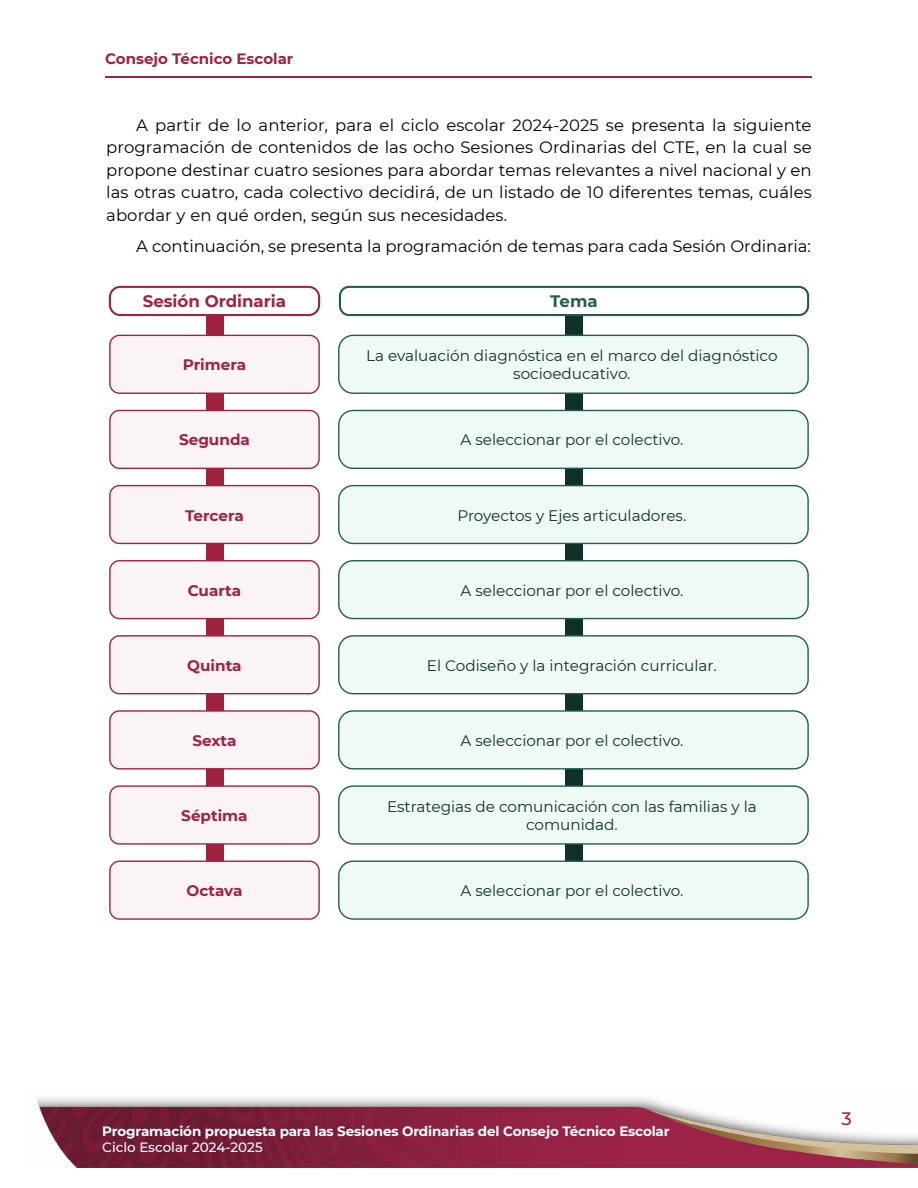
<style>
.page{position:relative;width:918px;height:1188px;background:#fff}
.page>*{position:absolute;margin:0;border:0;box-sizing:border-box;transform-origin:0 0}
.t1{font:500 18px "Montserrat";color:#9f2241}
.t2{font:700 16.65px "Montserrat";color:#9f2241}
.t3{font:700 16.65px "Montserrat";color:#235c4f}
.t4{font:16.5px/22.5px "Montserrat";color:#000;text-align:justify}
.t5{font:15.15px/18.3px "Montserrat";color:#10312b;text-align:center}
.t6{font:700 15.15px "Montserrat";color:#9f2241}
.t7{font:700 15px "Montserrat";color:#9f2241}
.t8{font:700 13.5px "Montserrat";letter-spacing:-.01em;color:#fff}
.t9{font:500 13.5px "Montserrat";color:#fff}
</style>
<div class="page">
<img style="left:37px;top:1098px;width:880px;height:70px">
<hr style="left:105px;top:76px;width:706px;height:2px;background:#9f2241">
<div style="left:206px;top:298px;width:17px;height:577px;background:#9f2241"></div>
<div style="left:565px;top:298px;width:18px;height:582px;background:#10312b"></div>
<div style="left:110px;top:287px;width:209px;height:28px;background:#fff;border-radius:10px"></div>
<div style="left:109px;top:286px;width:211px;height:30px;border:2px solid #9f2241;border-radius:10px"></div>
<div style="left:340px;top:287px;width:468px;height:28px;background:#fff;border-radius:9px"></div>
<div style="left:339px;top:286px;width:470px;height:30px;border:2px solid #235c4f;border-radius:9px"></div>
<div style="left:110px;top:335px;width:209px;height:58px;background:#faf4f6;border-radius:10px"></div>
<div style="left:109px;top:335px;width:211px;height:59px;border:1px solid #9f2241;border-radius:10px"></div>
<div style="left:339px;top:335px;width:469px;height:58px;background:#eff9f5;border-radius:14px"></div>
<div style="left:338px;top:335px;width:471px;height:59px;border:1px solid #235c4f;border-radius:14px"></div>
<div style="left:110px;top:410px;width:209px;height:58px;background:#faf4f6;border-radius:10px"></div>
<div style="left:109px;top:410px;width:211px;height:59px;border:1px solid #9f2241;border-radius:10px"></div>
<div style="left:339px;top:410px;width:469px;height:58px;background:#eff9f5;border-radius:14px"></div>
<div style="left:338px;top:410px;width:471px;height:59px;border:1px solid #235c4f;border-radius:14px"></div>
<div style="left:110px;top:486px;width:209px;height:57px;background:#faf4f6;border-radius:10px"></div>
<div style="left:109px;top:485px;width:211px;height:59px;border:1px solid #9f2241;border-radius:10px"></div>
<div style="left:339px;top:486px;width:469px;height:57px;background:#eff9f5;border-radius:14px"></div>
<div style="left:338px;top:485px;width:471px;height:59px;border:1px solid #235c4f;border-radius:14px"></div>
<div style="left:110px;top:561px;width:209px;height:58px;background:#faf4f6;border-radius:10px"></div>
<div style="left:109px;top:560px;width:211px;height:59px;border:1px solid #9f2241;border-radius:10px"></div>
<div style="left:339px;top:561px;width:469px;height:58px;background:#eff9f5;border-radius:14px"></div>
<div style="left:338px;top:560px;width:471px;height:59px;border:1px solid #235c4f;border-radius:14px"></div>
<div style="left:110px;top:636px;width:209px;height:58px;background:#faf4f6;border-radius:10px"></div>
<div style="left:109px;top:635px;width:211px;height:59px;border:1px solid #9f2241;border-radius:10px"></div>
<div style="left:339px;top:636px;width:469px;height:58px;background:#eff9f5;border-radius:14px"></div>
<div style="left:338px;top:635px;width:471px;height:59px;border:1px solid #235c4f;border-radius:14px"></div>
<div style="left:110px;top:711px;width:209px;height:58px;background:#faf4f6;border-radius:10px"></div>
<div style="left:109px;top:710px;width:211px;height:60px;border:1px solid #9f2241;border-radius:10px"></div>
<div style="left:339px;top:711px;width:469px;height:58px;background:#eff9f5;border-radius:14px"></div>
<div style="left:338px;top:710px;width:471px;height:60px;border:1px solid #235c4f;border-radius:14px"></div>
<div style="left:110px;top:786px;width:209px;height:58px;background:#faf4f6;border-radius:10px"></div>
<div style="left:109px;top:785px;width:211px;height:60px;border:1px solid #9f2241;border-radius:10px"></div>
<div style="left:339px;top:786px;width:469px;height:58px;background:#eff9f5;border-radius:14px"></div>
<div style="left:338px;top:785px;width:471px;height:60px;border:1px solid #235c4f;border-radius:14px"></div>
<div style="left:110px;top:861px;width:209px;height:58px;background:#faf4f6;border-radius:10px"></div>
<div style="left:109px;top:861px;width:211px;height:59px;border:1px solid #9f2241;border-radius:10px"></div>
<div style="left:339px;top:861px;width:469px;height:58px;background:#eff9f5;border-radius:14px"></div>
<div style="left:338px;top:861px;width:471px;height:59px;border:1px solid #235c4f;border-radius:14px"></div>
<p class="t7" style="left:105px;top:48px;width:190px">Consejo Técnico Escolar</p>
<p class="t4" style="left:106px;top:113px;width:707px;text-indent:30px">A partir de lo anterior, para el ciclo escolar 2024-2025 se presenta la siguiente programación de contenidos de las ocho Sesiones Ordinarias del CTE, en la cual se propone destinar cuatro sesiones para abordar temas relevantes a nivel nacional y en las otras cuatro, cada colectivo decidirá, de un listado de 10 diferentes temas, cuáles abordar y en qué orden, según sus necesidades.</p>
<p class="t4" style="left:136px;top:234px;width:676px">A continuación, se presenta la programación de temas para cada Sesión Ordinaria:</p>
<p class="t2" style="left:143px;top:289px;width:145px">Sesión Ordinaria</p>
<p class="t3" style="left:550px;top:289px;width:49px">Tema</p>
<p class="t6" style="left:183px;top:354px;width:65px">Primera</p>
<p class="t5" style="left:366px;top:346px;width:413px">La evaluación diagnóstica en el marco del diagnóstico socioeducativo.</p>
<p class="t6" style="left:179px;top:429px;width:72px">Segunda</p>
<p class="t5" style="left:461px;top:430px;width:224px">A seleccionar por el colectivo.</p>
<p class="t6" style="left:185px;top:504px;width:60px">Tercera</p>
<p class="t5" style="left:458px;top:505px;width:230px">Proyectos y Ejes articuladores.</p>
<p class="t6" style="left:188px;top:579px;width:55px">Cuarta</p>
<p class="t5" style="left:461px;top:581px;width:224px">A seleccionar por el colectivo.</p>
<p class="t6" style="left:187px;top:654px;width:56px">Quinta</p>
<p class="t5" style="left:427px;top:656px;width:291px">El Codiseño y la integración curricular.</p>
<p class="t6" style="left:192px;top:730px;width:46px">Sexta</p>
<p class="t5" style="left:461px;top:731px;width:224px">A seleccionar por el colectivo.</p>
<p class="t6" style="left:181px;top:805px;width:68px">Séptima</p>
<p class="t5" style="left:387px;top:797px;width:371px">Estrategias de comunicación con las familias y la comunidad.</p>
<p class="t6" style="left:186px;top:880px;width:58px">Octava</p>
<p class="t5" style="left:461px;top:881px;width:224px">A seleccionar por el colectivo.</p>
<p class="t8" style="left:102px;top:1122px;width:569px">Programación propuesta para las Sesiones Ordinarias del Consejo Técnico Escolar</p>
<p class="t9" style="left:102px;top:1138px;width:162px">Ciclo Escolar 2024-2025</p>
<p class="t1" style="left:842px;top:1106px;width:12px">3</p>
</div>
